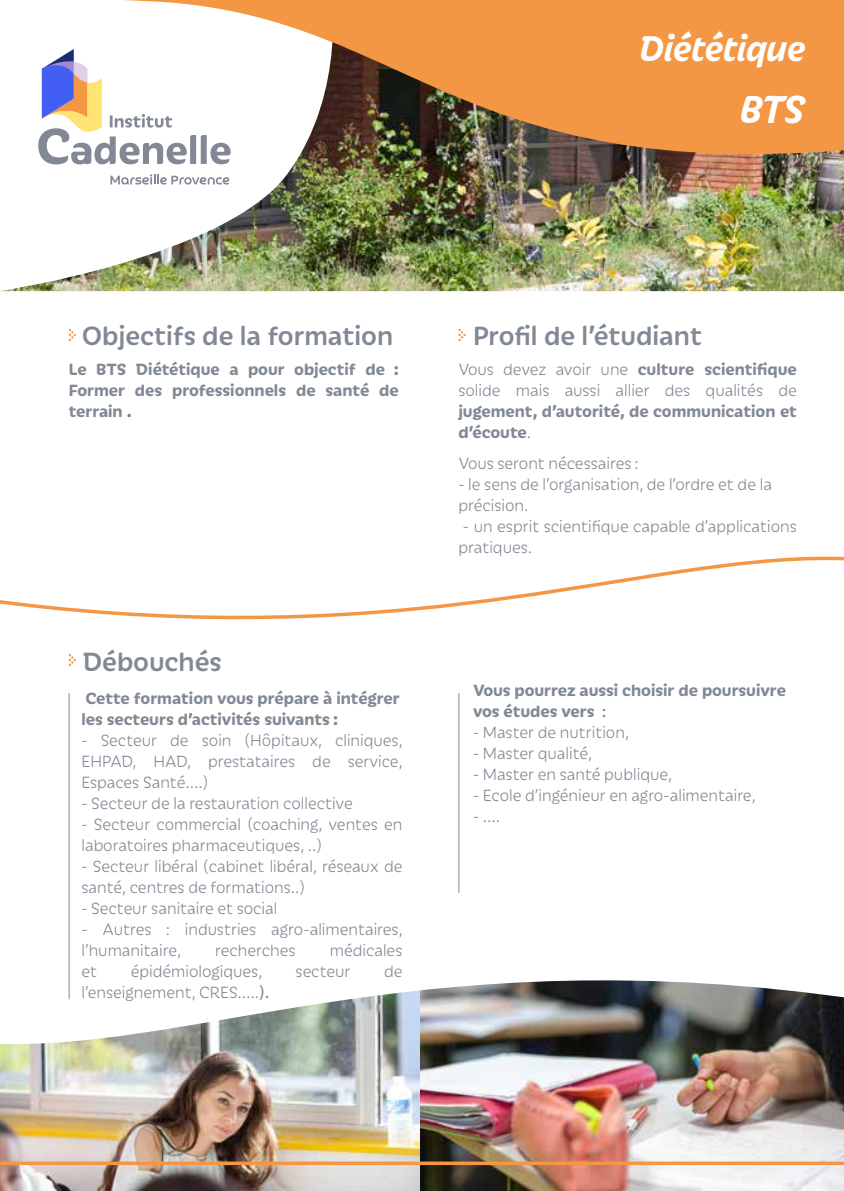
<style>
.page{position:relative;width:844px;height:1191px;background:#fff}
.page>*{position:absolute;margin:0;border:0;box-sizing:border-box;transform-origin:0 0}
.t1{font:italic 700 42px "Iskra";color:#fff}
.t2{font:italic 700 38.5px "Iskra";color:#fff}
.t3{font:500 28.35px "Iskra";color:#818994}
.t4{font:300 17.5px/21px "Iskra";color:#818994}
.t5{font:700 17.5px/21px "Iskra";color:#818994}
.s1{font-weight:700}
.s2{font-weight:300}
.s3{font-weight:400}
</style>
<div class="page">
<img style="left:1px;top:196px;width:842px;height:95px">
<img style="left:123px;top:0;width:720px;height:196px">
<div style="left:38px;top:49px;width:193px;height:136px;background:#fff"></div>
<svg style="left:110px;top:174px;width:119px;height:10px"></svg>
<svg style="left:38px;top:49px;width:192px;height:115px"></svg>
<svg style="left:69px;top:329px;width:7px;height:12px"></svg>
<svg style="left:458px;top:329px;width:7px;height:12px"></svg>
<img style="left:0;top:1166px;width:420px;height:25px">
<img style="left:420px;top:1166px;width:423px;height:25px">
<img style="left:0;top:556px;width:843px;height:610px">
<svg style="left:69px;top:654px;width:7px;height:12px"></svg>
<hr style="left:69px;top:693px;width:1px;height:306px;background:#818994">
<hr style="left:458px;top:693px;width:1px;height:199px;background:#818994">
<h2 class="t2" style="left:638px;top:20px;width:168px">Diététique</h2>
<h1 class="t1" style="left:740px;top:79px;width:66px">BTS</h1>
<h3 class="t3" style="left:82px;top:315px;width:313px">Objectifs de la formation</h3>
<h3 class="t3" style="left:473px;top:315px;width:230px">Profil de l’étudiant</h3>
<p class="t5" style="left:69px;top:358px;width:331px;text-align:justify">Le BTS Diététique a pour objectif de :<br>Former des professionnels de santé de terrain .</p>
<p class="t4" style="left:458px;top:358px;width:340px">Vous devez avoir une <span class="s1">culture scientifique </span>solide mais aussi allier des qualités de</p>
<p class="t5" style="left:458px;top:400px;width:340px">jugement, d’autorité, de communication et d’écoute<span class="s2">.</span></p>
<p class="t4" style="left:458px;top:452px;width:182px">Vous seront nécessaires :</p>
<p class="t4" style="left:458px;top:473px;width:315px">- le sens de l’organisation, de l’ordre et de la précision.</p>
<p class="t4" style="left:458px;top:515px;width:340px">- un esprit scientifique capable d’applications pratiques.</p>
<h3 class="t3" style="left:83px;top:642px;width:140px">Débouchés</h3>
<p class="t5" style="left:81px;top:686px;width:319px">Cette formation vous prépare à intégrer les secteurs d’activités suivants :</p>
<p class="t4" style="left:81px;top:729px;width:323px;text-align:justify">- Secteur de soin (Hôpitaux, cliniques, EHPAD, HAD, prestataires de service, Espaces Santé….)</p>
<p class="t4" style="left:81px;top:792px;width:273px">- Secteur de la restauration collective</p>
<p class="t4" style="left:81px;top:813px;width:322px">- Secteur commercial (coaching, ventes en laboratoires pharmaceutiques, ..)</p>
<p class="t4" style="left:81px;top:855px;width:322px">- Secteur libéral (cabinet libéral, réseaux de santé, centres de formations..)</p>
<p class="t4" style="left:81px;top:897px;width:197px">- Secteur sanitaire et social</p>
<p class="t4" style="left:81px;top:918px;width:323px">- Autres : industries agro-alimentaires, l’humanitaire,</p>
<p class="t4" style="left:215px;top:939px;width:82px">recherches</p>
<p class="t4" style="left:330px;top:939px;width:74px">médicales</p>
<p class="t4" style="left:81px;top:960px;width:17px">et</p>
<p class="t4" style="left:131px;top:960px;width:133px">épidémiologiques,</p>
<p class="t4" style="left:295px;top:960px;width:56px">secteur</p>
<p class="t4" style="left:384px;top:960px;width:20px">de</p>
<p class="t4" style="left:81px;top:981px;width:189px">l’enseignement, CRES…..<span class="s3">).</span></p>
<p class="t5" style="left:473px;top:679px;width:314px">Vous pourrez aussi choisir de poursuivre vos études vers <span class="s3">:</span></p>
<p class="t4" style="left:473px;top:721px;width:158px">- Master de nutrition,</p>
<p class="t4" style="left:473px;top:742px;width:121px">- Master qualité,</p>
<p class="t4" style="left:473px;top:763px;width:201px">- Master en santé publique,</p>
<p class="t4" style="left:473px;top:784px;width:284px">- Ecole d’ingénieur en agro-alimentaire,</p>
<p class="t4" style="left:473px;top:805px;width:29px">- ….</p>
</div>
